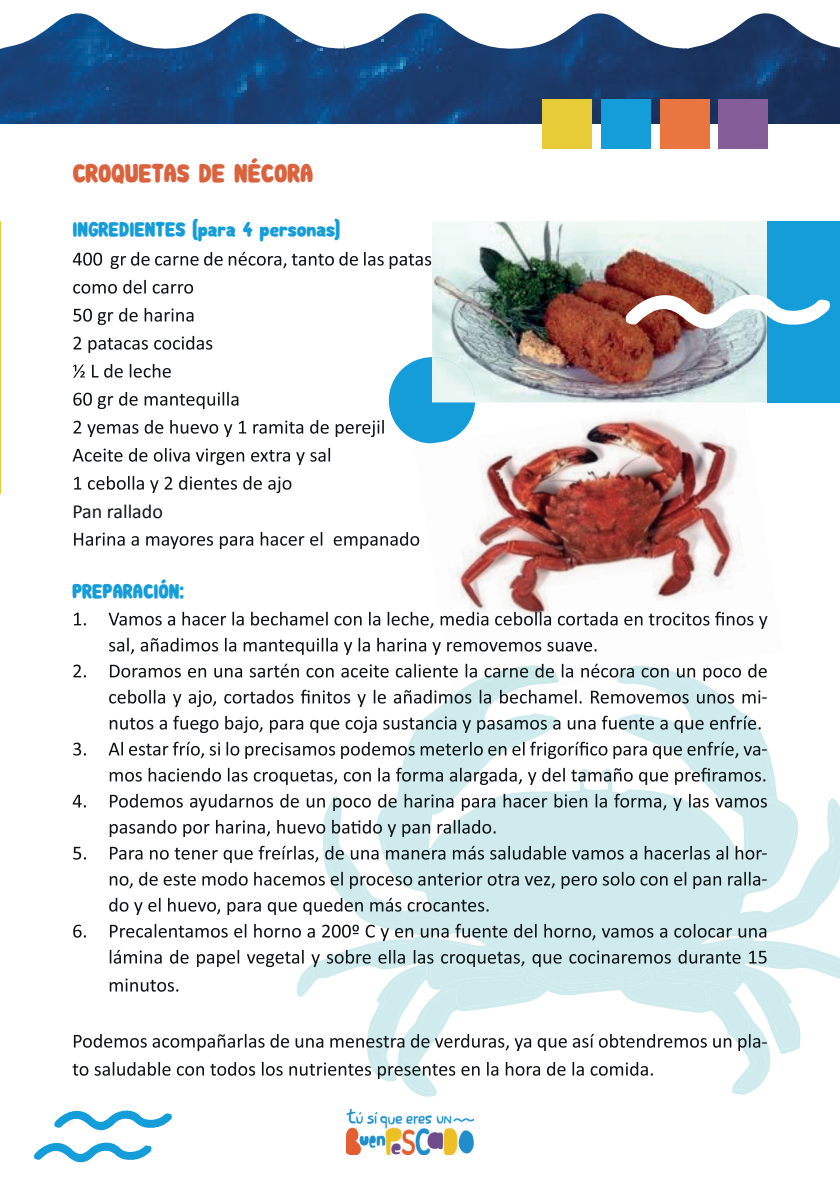
<style>
.page{position:relative;width:840px;height:1191px;background:#fff}
.page>*{position:absolute;margin:0;border:0;box-sizing:border-box;transform-origin:0 0}
.t1{font:28px "Subscribe";color:#da623c}
.t2{font:22px "Subscribe";color:#159dd9}
.t3{font:20px/26px "Calibri";color:#101315}
</style>
<div class="page">
<img style="left:0;top:52px;width:839px;height:72px">
<svg style="left:0;top:13px;width:839px;height:39px"></svg>
<div style="left:600px;top:99px;width:50px;height:50px;background:#159dd9"></div>
<div style="left:542px;top:99px;width:50px;height:50px;background:#e7cb37"></div>
<div style="left:659px;top:99px;width:50px;height:50px;background:#e97540"></div>
<div style="left:717px;top:99px;width:50px;height:50px;background:#845d99"></div>
<div style="left:388px;top:357px;width:87px;height:86px;background:#159dd9;border-radius:50%"></div>
<img style="left:414px;top:402px;width:368px;height:250px">
<svg style="left:73px;top:252px;width:358px;height:17px"></svg>
<svg style="left:73px;top:280px;width:120px;height:14px"></svg>
<svg style="left:73px;top:308px;width:120px;height:17px"></svg>
<svg style="left:73px;top:336px;width:139px;height:17px"></svg>
<svg style="left:73px;top:364px;width:98px;height:14px"></svg>
<svg style="left:73px;top:392px;width:165px;height:17px"></svg>
<svg style="left:73px;top:420px;width:310px;height:17px"></svg>
<svg style="left:73px;top:448px;width:257px;height:17px"></svg>
<svg style="left:74px;top:476px;width:217px;height:17px"></svg>
<svg style="left:74px;top:532px;width:345px;height:17px"></svg>
<svg style="left:74px;top:612px;width:12px;height:13px"></svg>
<svg style="left:108px;top:611px;width:659px;height:18px"></svg>
<svg style="left:109px;top:638px;width:487px;height:17px"></svg>
<svg style="left:72px;top:663px;width:767px;height:429px"></svg>
<img style="left:432px;top:221px;width:335px;height:181px">
<img style="left:432px;top:357px;width:43px;height:45px">
<img style="left:690px;top:394px;width:53px;height:8px">
<hr style="left:0;top:221px;width:1px;height:272px;background:#e7cb37">
<div style="left:767px;top:221px;width:72px;height:181px;background:#159dd9"></div>
<svg style="left:625px;top:284px;width:205px;height:49px"></svg>
<svg style="left:34px;top:1110px;width:138px;height:53px"></svg>
<img style="left:346px;top:1109px;width:127px;height:45px">
<p class="t1" style="left:72px;top:157px;width:242px">CROQUETAS DE NÉCORA</p>
<p class="t2" style="left:72px;top:217px;width:269px">INGREDIENTES (para 4 personas)</p>
<p class="t3" style="left:72px;top:497px;width:92px">Pan rallado</p>
<p class="t2" style="left:72px;top:579px;width:113px">PREPARACIÓN:</p>
<p class="t3" style="left:761px;top:683px;width:8px">-</p>
<p class="t3" style="left:761px;top:735px;width:8px">-</p>
<p class="t3" style="left:761px;top:839px;width:8px">- -</p>
<p class="t3" style="left:761px;top:1027px;width:8px">-</p>
</div>
